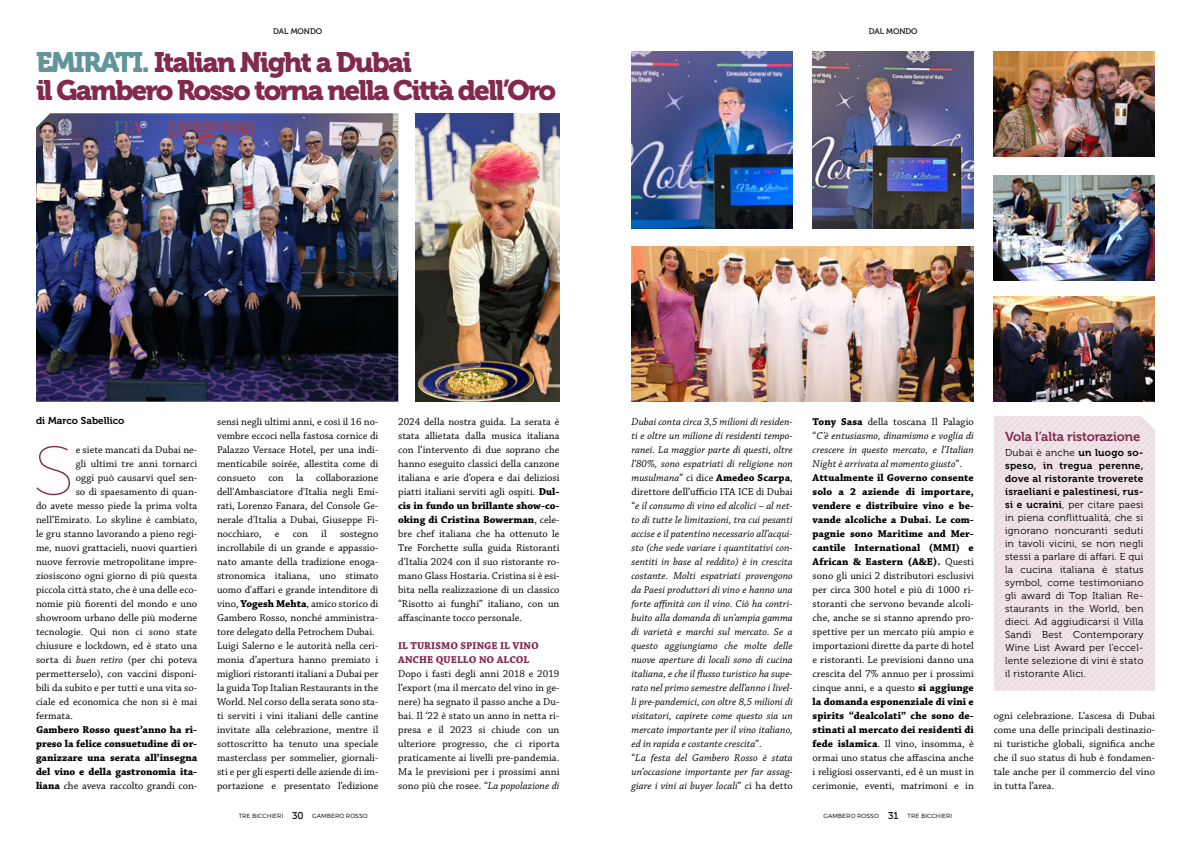
<style>
.page{position:relative;width:1191px;height:842px;background:#fff}
.page>*{position:absolute;margin:0;border:0;box-sizing:border-box;transform-origin:0 0}
.t1{font:100 70.6px "Montserrat";color:#82294e}
.t2{font:28px/28px "Museo 900";letter-spacing:-.065em;color:#82294e}
.t3{font:13px "Museo 700";letter-spacing:-.01em;color:#82294e}
.t4{font:10.5px/14px "Chaparral Pro";letter-spacing:.005em;color:#000;text-align:justify}
.t5{font:italic 10.5px/14px "Chaparral Pro";letter-spacing:.005em;color:#000}
.t6{font:700 10.5px/14px "Chaparral Pro";color:#000;text-align:justify}
.t7{font:700 10.5px/14px "Chaparral Pro";letter-spacing:.005em;color:#82294e}
.t8{font:10px/13px "Museo 300";letter-spacing:.03em;color:#000;text-align:justify}
.t9{font:10px/13px "Museo 700";letter-spacing:.03em;color:#000;text-align:justify}
.t10{font:10px "Museo 700";letter-spacing:.005em;color:#000}
.t11{font:8px "Museo 500";color:#000}
.t12{font:300 6px "Montserrat";letter-spacing:.01em;color:#000}
.s1{color:#61959b}
.s2{font-style:italic}
.s3{font-weight:400}
.s4{font-weight:700}
.s5{font-style:normal}
.s6{font-weight:700;font-style:normal}
.s7{font-family:"Museo 500";font-weight:400;font-size:10px}
.s8{font-family:"Museo 700"}
</style>
<div class="page">
<img style="left:36px;top:113px;width:362px;height:289px">
<img style="left:631px;top:51px;width:161px;height:177px">
<img style="left:415px;top:113px;width:144px;height:289px">
<img style="left:812px;top:51px;width:162px;height:177px">
<img style="left:993px;top:175px;width:161px;height:106px">
<img style="left:993px;top:296px;width:161px;height:106px">
<img style="left:993px;top:51px;width:161px;height:106px">
<img style="left:631px;top:247px;width:343px;height:155px">
<p class="t11" style="left:273px;top:27px;width:50px">DAL MONDO</p>
<p class="t11" style="left:869px;top:27px;width:50px">DAL MONDO</p>
<h2 class="t2" style="left:36px;top:48px;width:522px"><span class="s1">EMIRATI.</span> Italian Night a Dubai<br>il Gambero Rosso torna nella Città dell’Oro</h2>
<p class="t10" style="left:36px;top:415px;width:90px">di Marco Sabellico</p>
<h1 class="t1" style="left:33px;top:427px;width:43px">S</h1>
<p class="t4" style="left:76px;top:443px;width:123px">e siete mancati da Dubai ne-</p>
<p class="t4" style="left:76px;top:457px;width:123px">gli ultimi tre anni tornarci</p>
<p class="t4" style="left:76px;top:471px;width:123px">oggi può causarvi quel sen-</p>
<p class="t4" style="left:76px;top:485px;width:123px">so di spaesamento di quan-</p>
<p class="t4" style="left:36px;top:499px;width:163px">do avete messo piede la prima volta</p>
<p class="t4" style="left:36px;top:513px;width:163px">nell’Emirato. Lo skyline è cambiato,</p>
<p class="t4" style="left:36px;top:527px;width:163px">le gru stanno lavorando a pieno regi-</p>
<p class="t4" style="left:36px;top:541px;width:163px">me, nuovi grattacieli, nuovi quartieri</p>
<p class="t4" style="left:36px;top:555px;width:163px">nuove ferrovie metropolitane impre-</p>
<p class="t4" style="left:36px;top:569px;width:163px">ziosiscono ogni giorno di più questa</p>
<p class="t4" style="left:36px;top:583px;width:163px">piccola città stato, che è una delle eco-</p>
<p class="t4" style="left:36px;top:597px;width:163px">nomie più fiorenti del mondo e uno</p>
<p class="t4" style="left:36px;top:611px;width:163px">showroom urbano delle più moderne</p>
<p class="t4" style="left:36px;top:625px;width:163px">tecnologie. Qui non ci sono state</p>
<p class="t4" style="left:36px;top:639px;width:163px">chiusure e lockdown, ed è stato una</p>
<p class="t4" style="left:36px;top:653px;width:163px">sorta di <span class="s2">buen retiro</span> (per chi poteva</p>
<p class="t4" style="left:36px;top:667px;width:163px">permetterselo), con vaccini disponi-</p>
<p class="t4" style="left:36px;top:681px;width:163px">bili da subito e per tutti e una vita so-</p>
<p class="t4" style="left:36px;top:695px;width:163px">ciale ed economica che non si è mai</p>
<p class="t4" style="left:36px;top:709px;width:38px">fermata.</p>
<p class="t6" style="left:36px;top:723px;width:163px">Gambero Rosso quest’anno ha ri&shy;preso la felice consuetudine di or&shy;ganizzare una serata all’insegna del vino e della gastronomia ita&shy;liana <span class="s3">che aveva raccolto grandi con-</span></p>
<p class="t4" style="left:217px;top:415px;width:163px">sensi negli ultimi anni, e così il 16 no&shy;vembre eccoci nella fastosa cornice di Palazzo Versace Hotel, per una indi&shy;menticabile soirée, allestita come di consueto con la collaborazione dell'Ambasciatore d'Italia negli Emi&shy;rati, Lorenzo Fanara, del Console Ge&shy;nerale d'Italia a Dubai, Giuseppe Fi&shy;nocchiaro,</p>
<p class="t4" style="left:275px;top:527px;width:6px">e</p>
<p class="t4" style="left:293px;top:527px;width:17px">con</p>
<p class="t4" style="left:321px;top:527px;width:7px">il</p>
<p class="t4" style="left:217px;top:527px;width:163px;text-align:left;text-indent:123px">sostegno incrollabile di un grande e appassio&shy;nato amante della tradizione enoga&shy;stronomica italiana, uno stimato uomo d'affari e grande intenditore di vino, <span class="s4">Yogesh Mehta</span>, amico storico di Gambero Rosso, nonché amministra&shy;tore delegato della Petrochem Dubai.<br>Luigi Salerno e le autorità nella ceri&shy;monia d’apertura hanno premiato i migliori ristoranti italiani a Dubai per la guida Top Italian Restaurants in the World. Nel corso della serata sono sta&shy;ti serviti i vini italiani delle cantine invitate alla celebrazione, mentre il sottoscritto ha tenuto una speciale masterclass per sommelier, giornali&shy;sti e per gli esperti delle aziende di im&shy;portazione e presentato l’edizione</p>
<p class="t4" style="left:398px;top:415px;width:163px">2024 della nostra guida. La serata è stata allietata dalla musica italiana con l’intervento di due soprano che hanno eseguito classici della canzone italiana e arie d’opera e dai deliziosi piatti italiani serviti agli ospiti. <span class="s4">Dul&shy;cis in fundo un brillante show-co&shy;oking di Cristina Bowerman</span>, cele&shy;bre chef italiana che ha ottenuto le Tre Forchette sulla guida Ristoranti d'Italia 2024 con il suo ristorante ro&shy;mano Glass Hostaria. Cristina si è esi&shy;bita nella realizzazione di un classico “Risotto ai funghi” italiano, con un affascinante tocco personale.</p>
<p class="t7" style="left:398px;top:639px;width:142px">IL TURISMO SPINGE IL VINO<br>ANCHE QUELLO NO ALCOL</p>
<p class="t4" style="left:398px;top:667px;width:163px">Dopo i fasti degli anni 2018 e 2019 l’export (ma il mercato del vino in ge&shy;nere) ha segnato il passo anche a Du&shy;bai. Il ‘22 è stato un anno in netta ri&shy;presa e il 2023 si chiude con un ulteriore progresso, che ci riporta praticamente ai livelli pre-pandemia.<br>Ma le previsioni per i prossimi anni sono più che rosee. “<span class="s2">La popolazione di</span></p>
<p class="t5" style="left:631px;top:415px;width:163px">Dubai conta circa 3,5 milioni di residen&shy;ti e oltre un milione di residenti tempo&shy;ranei. La maggior parte di questi, oltre l’80%, sono espatriati di religione non musulmana<span class="s5">” ci dice</span> <span class="s6">Amedeo Scarpa</span><span class="s5">, direttore dell’ufficio ITA ICE di Dubai “</span>e il consumo di vino ed alcolici – al net&shy;to di tutte le limitazioni, tra cui pesanti accise e il patentino necessario all’acqui&shy;sto (che vede variare i quantitativi con&shy;sentiti in base al reddito) è in crescita costante. Molti espatriati provengono da Paesi produttori di vino e hanno una forte affinità con il vino. Ciò ha contri&shy;buito alla domanda di un’ampia gamma di varietà e marchi sul mercato. Se a questo aggiungiamo che molte delle nuove aperture di locali sono di cucina italiana, e che il flusso turistico ha supe&shy;rato nel primo semestre dell’anno i livel&shy;li pre-pandemici, con oltre 8,5 milioni di visitatori, capirete come questo sia un mercato importante per il vino italiano, ed in rapida e costante crescita<span class="s5">”.<br>“</span>La festa del Gambero Rosso è stata un’occasione importante per far assag&shy;giare i vini ai buyer locali<span class="s5">” ci ha detto</span></p>
<p class="t4" style="left:812px;top:415px;width:163px;text-align:left"><span class="s4">Tony Sasa</span> della toscana Il Palagio “<span class="s2">C’è entusiasmo, dinamismo e voglia di crescere in questo mercato, e l’Italian Night è arrivata al momento giusto</span>”.<br><span class="s4">Attualmente il Governo consente solo a 2 aziende di importare, vendere e distribuire vino e be&shy;vande alcoliche a Dubai. Le com&shy;pagnie sono Maritime and Mer&shy;cantile International (MMI) e African &amp; Eastern (A&amp;E).</span> Questi sono gli unici 2 distributori esclusivi per circa 300 hotel e più di 1000 ri&shy;storanti che servono bevande alcoli&shy;che, anche se si stanno aprendo pro&shy;spettive per un mercato più ampio e importazioni dirette da parte di hotel e ristoranti. Le previsioni danno una crescita del 7% annuo per i prossimi cinque anni, e a questo <span class="s4">si aggiunge la domanda esponenziale di vini e spirits “dealcolati” che sono de&shy;stinati al mercato dei residenti di fede islamica</span>. Il vino, insomma, è ormai uno status che affascina anche i religiosi osservanti, ed è un must in cerimonie, eventi, matrimoni e in</p>
<p class="t12" style="left:239px;top:812px;width:130px">TRE BICCHIERI <span class="s7">30</span> GAMBERO ROSSO</p>
<p class="t12" style="left:823px;top:812px;width:130px">GAMBERO ROSSO <span class="s7">31</span> TRE BICCHIERI</p>
<p class="t3" style="left:1005px;top:429px;width:137px">Vola l’alta ristorazione</p>
<p class="t8" style="left:1005px;top:446px;width:140px">Dubai è anche <span class="s8">un luogo so-</span></p>
<p class="t9" style="left:1005px;top:459px;width:140px">speso, in tregua perenne, dove al ristorante troverete israeliani e palestinesi, rus-</p>
<p class="t8" style="left:1005px;top:498px;width:140px"><span class="s8">si e ucraini</span>, per citare paesi in piena conflittualità, che si ignorano noncuranti seduti in tavoli vicini, se non negli stessi a parlare di affari. E qui la cucina italiana è status symbol, come testimoniano gli award di Top Italian Re&shy;staurants in the World, ben dieci. Ad aggiudicarsi il Villa Sandi Best Contemporary Wine List Award per l’eccel&shy;lente selezione di vini è stato il ristorante Alici.</p>
<p class="t4" style="left:993px;top:709px;width:163px">ogni celebrazione. L’ascesa di Dubai come una delle principali destinazio&shy;ni turistiche globali, significa anche che il suo status di hub è fondamen&shy;tale anche per il commercio del vino in tutta l’area.</p>
</div>
